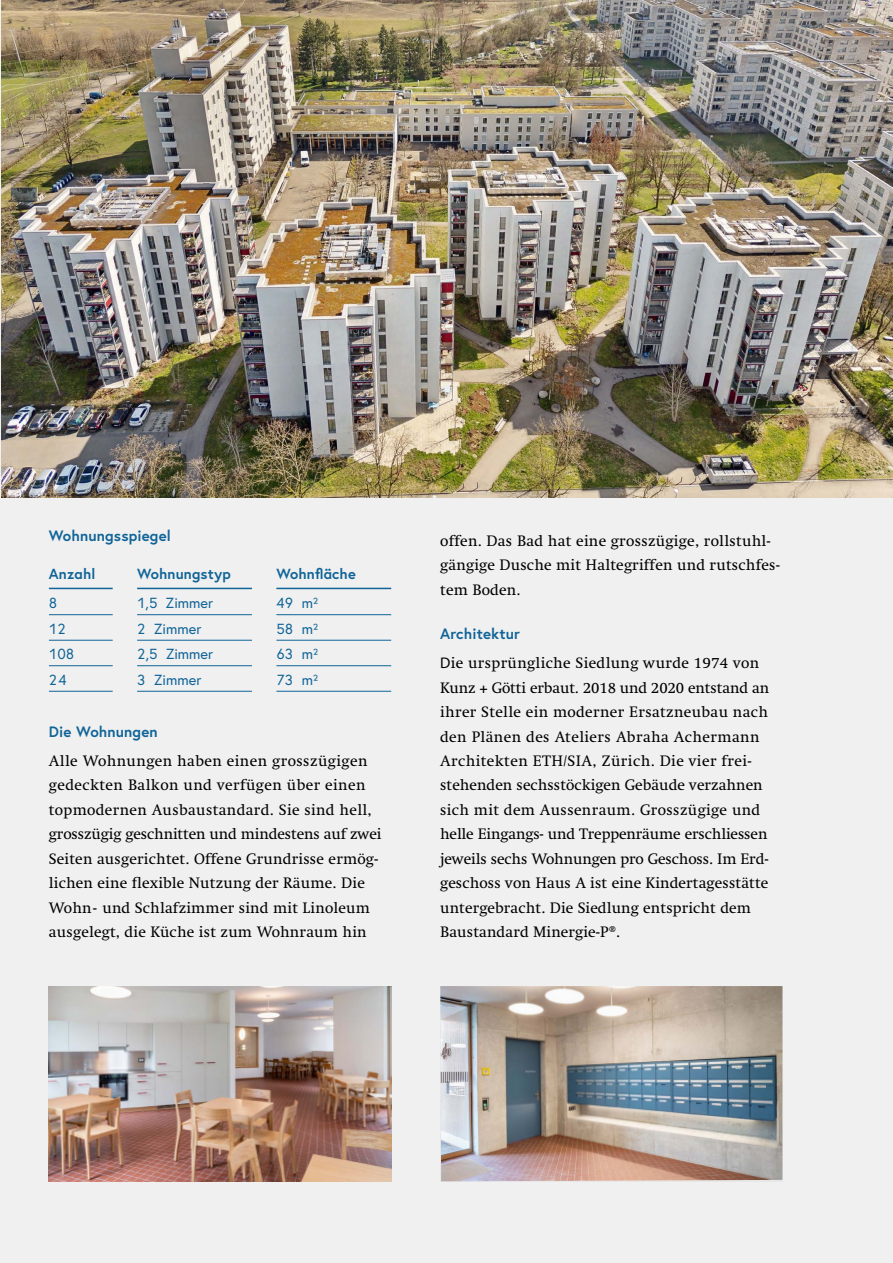
<style>
.page{position:relative;width:893px;height:1263px;background:#f0f0f0}
.page>*{position:absolute;margin:0;border:0;box-sizing:border-box;transform-origin:0 0}
.t1{font:15.45px/24.5px "Swift LT Pro";letter-spacing:.01em;color:#000}
.t2{font:700 15px "Europa";letter-spacing:.01em;color:#106498}
.t3{font:14.7px "Europa";color:#106498}
.t4{font:700 14.7px "Europa";letter-spacing:.01em;color:#106498}
.s1{font-family:"Myriad Pro"}
</style>
<div class="page">
<img style="left:1px;top:0;width:892px;height:497px">
<hr style="left:49px;top:614px;width:64px;height:1px;background:#106498">
<hr style="left:137px;top:614px;width:115px;height:1px;background:#106498">
<hr style="left:137px;top:640px;width:115px;height:1px;background:#106498">
<hr style="left:276px;top:640px;width:115px;height:1px;background:#106498">
<hr style="left:137px;top:665px;width:115px;height:1px;background:#106498">
<hr style="left:276px;top:665px;width:115px;height:1px;background:#106498">
<hr style="left:137px;top:691px;width:115px;height:1px;background:#106498">
<hr style="left:276px;top:691px;width:115px;height:1px;background:#106498">
<hr style="left:49px;top:588px;width:64px;height:1px;background:#106498">
<hr style="left:137px;top:588px;width:115px;height:1px;background:#106498">
<hr style="left:276px;top:588px;width:115px;height:1px;background:#106498">
<hr style="left:276px;top:614px;width:115px;height:1px;background:#106498">
<hr style="left:49px;top:640px;width:64px;height:1px;background:#106498">
<hr style="left:49px;top:665px;width:64px;height:1px;background:#106498">
<hr style="left:49px;top:691px;width:64px;height:1px;background:#106498">
<img style="left:440px;top:986px;width:342px;height:195px">
<img style="left:49px;top:986px;width:342px;height:196px">
<p class="t2" style="left:49px;top:526px;width:123px">Wohnungsspiegel</p>
<p class="t4" style="left:49px;top:563px;width:48px">Anzahl</p>
<p class="t4" style="left:137px;top:563px;width:95px">Wohnungstyp</p>
<p class="t4" style="left:276px;top:563px;width:81px">Wohnfläche</p>
<p class="t3" style="left:49px;top:593px;width:10px">8</p>
<p class="t3" style="left:137px;top:593px;width:77px">1,5 Zimmer</p>
<p class="t3" style="left:276px;top:593px;width:43px">49 m2</p>
<p class="t3" style="left:49px;top:619px;width:18px">12</p>
<p class="t3" style="left:137px;top:619px;width:66px">2 Zimmer</p>
<p class="t3" style="left:276px;top:619px;width:43px">58 m2</p>
<p class="t3" style="left:49px;top:645px;width:27px">108</p>
<p class="t3" style="left:137px;top:645px;width:77px">2,5 Zimmer</p>
<p class="t3" style="left:276px;top:645px;width:43px">63 m2</p>
<p class="t3" style="left:49px;top:670px;width:19px">24</p>
<p class="t3" style="left:137px;top:670px;width:66px">3 Zimmer</p>
<p class="t3" style="left:276px;top:670px;width:43px">73 m2</p>
<p class="t2" style="left:49px;top:721px;width:110px">Die Wohnungen</p>
<p class="t1" style="left:49px;top:748px;width:334px">Alle Wohnungen haben einen grosszügigen gedeckten Balkon und verfügen über einen topmodernen Ausbaustandard. Sie sind hell, grosszügig geschnitten und mindestens auf zwei Seiten ausgerichtet. Offene Grundrisse ermög&shy;lichen eine flexible Nutzung der Räume. Die Wohn- und Schlafzimmer sind mit Linoleum ausgelegt, die Küche ist zum Wohnraum hin</p>
<p class="t1" style="left:440px;top:528px;width:341px">offen. Das Bad hat eine grosszügige, rollstuhl&shy;gängige Dusche mit Haltegriffen und rutschfes&shy;tem Boden.</p>
<p class="t2" style="left:440px;top:624px;width:81px">Architektur</p>
<p class="t1" style="left:440px;top:651px;width:331px"><span class="s1">D</span>ie ursprüngliche Siedlung wurde 1974 von Kunz + Götti erbaut. 2018 und 2020 entstand an ihrer Stelle ein moderner Ersatzneubau nach den Plänen des Ateliers Abraha Achermann Architekten ETH/SIA, Zürich. Die vier frei&shy;stehenden sechsstöckigen Gebäude verzahnen sich mit dem Aussenraum. Grosszügige und helle Eingangs- und Treppenräume erschliessen jeweils sechs Wohnungen pro Geschoss. Im Erd&shy;geschoss von Haus A ist eine Kindertagesstätte untergebracht. Die Siedlung entspricht dem Baustandard Minergie-P®.</p>
</div>
